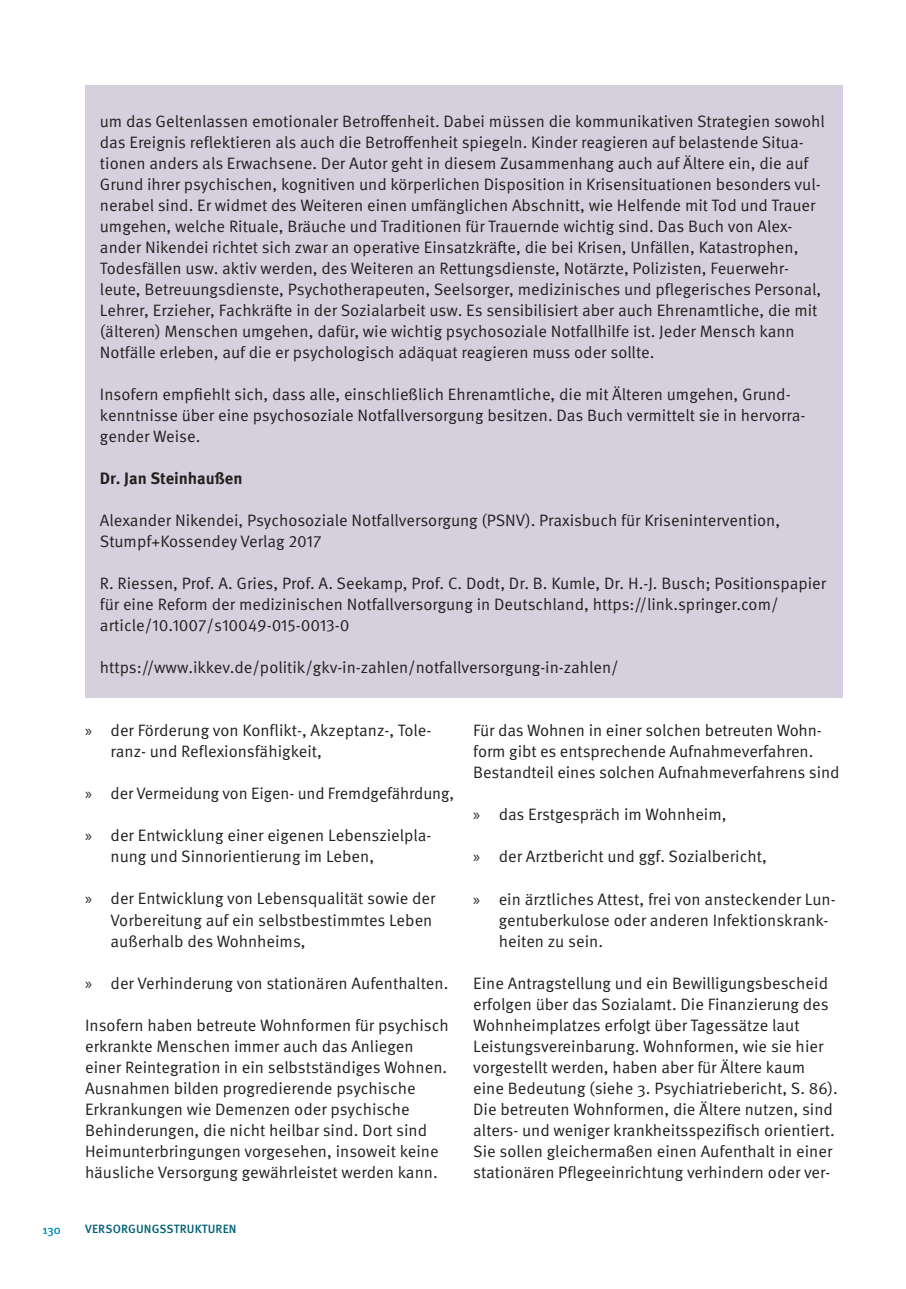
<style>
.page{position:relative;width:906px;height:1289px;background:#fff}
.page>*{position:absolute;margin:0;border:0;box-sizing:border-box;transform-origin:0 0}
.t1{font:16.5px/21px "Meta Pro";color:#231f20}
.t2{font:700 16.5px "Meta Pro";color:#231f20}
.t3{font:500 12px "Meta Pro";letter-spacing:.01em;color:#006075}
.t4{font:12px "Meta Pro";color:#0092c8}
.s1{font-family:"Myriad Pro"}
</style>
<div class="page">
<div style="left:85px;top:85px;width:757px;height:612px;background:#d6cfdd"></div>
<p class="t4" style="left:43px;top:1220px;width:20px">130</p>
<p class="t1" style="left:100px;top:110px;width:726px">um das Geltenlassen emotionaler Betroffenheit. Dabei müssen die kommunikativen Strategien sowohl das Ereignis reflektieren als auch die Betroffenheit spiegeln. Kinder reagieren auf belastende Situa&shy;tionen anders als Erwachsene. Der Autor geht in diesem Zusammenhang auch auf Ältere ein, die auf Grund ihrer psychischen, kognitiven und körperlichen Disposition in Krisensituationen besonders vul&shy;nerabel sind. Er widmet des Weiteren einen umfänglichen Abschnitt, wie Helfende mit Tod und Trauer umgehen, welche Rituale, Bräuche und Traditionen für Trauernde wichtig sind. Das Buch von Alex&shy;ander Nikendei richtet sich zwar an operative Einsatzkräfte, die bei Krisen, Unfällen, Katastrophen, Todesfällen usw. aktiv werden, des Weiteren an Rettungsdienste, Notärzte, Polizisten, Feuerwehr&shy;leute, Betreuungsdienste, Psychotherapeuten, Seelsorger, medizinisches und pflegerisches Personal, Lehrer, Erzieher, Fachkräfte in der Sozialarbeit usw. Es sensibilisiert aber auch Ehrenamtliche, die mit (älteren) Menschen umgehen, dafür, wie wichtig psychosoziale Notfallhilfe ist. Jeder Mensch kann Notfälle erleben, auf die er psychologisch adäquat reagieren muss oder sollte.</p>
<p class="t1" style="left:100px;top:383px;width:707px">Insofern empfiehlt sich, dass alle, einschließlich Ehrenamtliche, die mit Älteren umgehen, Grund&shy;kenntnisse über eine psychosoziale Notfallversorgung besitzen. Das Buch vermittelt sie in hervorra&shy;gender Weise.</p>
<p class="t2" style="left:100px;top:465px;width:144px">Dr. Jan Steinhaußen</p>
<p class="t1" style="left:100px;top:509px;width:681px">Alexander Nikendei, Psychosoziale Notfallversorgung (PSNV). Praxisbuch für Krisenintervention,<br>Stumpf+Kossendey Verlag 2017</p>
<p class="t1" style="left:100px;top:572px;width:728px">R. Riessen, Prof. A. Gries, Prof. A. Seekamp, Prof. C. Dodt, Dr. B. Kumle, Dr. H.-J. Busch; Positionspapier für eine Reform der medizinischen Notfallversorgung in Deutschland, https://link.springer.com/ article/10.1007/s10049-015-0013-0</p>
<p class="t1" style="left:100px;top:656px;width:520px">https://www.ikkev.de/politik/gkv-in-zahlen/notfallversorgung-in-zahlen/</p>
<p class="t1" style="left:111px;top:719px;width:322px;text-indent:-26px"><span class="s1">»</span> der Förderung von Konflikt-, Akzeptanz-, Tole&shy;ranz- und Reflexionsfähigkeit,</p>
<p class="t1" style="left:85px;top:782px;width:370px"><span class="s1">»</span> der Vermeidung von Eigen- und Fremdgefährdung,</p>
<p class="t1" style="left:111px;top:824px;width:322px;text-indent:-26px"><span class="s1">»</span> der Entwicklung einer eigenen Lebenszielpla&shy;nung und Sinnorientierung im Leben,</p>
<p class="t1" style="left:111px;top:887px;width:326px;text-indent:-26px"><span class="s1">»</span> der Entwicklung von Lebensqualität sowie der<br>Vorbereitung auf ein selbstbestimmtes Leben außerhalb des Wohnheims,</p>
<p class="t1" style="left:85px;top:971px;width:365px"><span class="s1">»</span> der Verhinderung von stationären Aufenthalten.</p>
<p class="t1" style="left:85px;top:1013px;width:365px">Insofern haben betreute Wohnformen für psychisch erkrankte Menschen immer auch das Anliegen einer Reintegration in ein selbstständiges Wohnen.<br>Ausnahmen bilden progredierende psychische Erkrankungen wie Demenzen oder psychische Behinderungen, die nicht heilbar sind. Dort sind Heimunterbringungen vorgesehen, insoweit keine häusliche Versorgung gewährleistet werden kann.</p>
<p class="t3" style="left:85px;top:1219px;width:153px">VERSORGUNGSSTRUKTUREN</p>
<p class="t1" style="left:473px;top:719px;width:368px">Für das Wohnen in einer solchen betreuten Wohn&shy;form gibt es entsprechende Aufnahmeverfahren.<br>Bestandteil eines solchen Aufnahmeverfahrens sind</p>
<p class="t1" style="left:473px;top:803px;width:255px"><span class="s1">»</span> das Erstgespräch im Wohnheim,</p>
<p class="t1" style="left:473px;top:845px;width:295px"><span class="s1">»</span> der Arztbericht und ggf. Sozialbericht,</p>
<p class="t1" style="left:499px;top:887px;width:338px;text-indent:-26px"><span class="s1">»</span> ein ärztliches Attest, frei von ansteckender Lun&shy;gentuberkulose oder anderen Infektionskrank&shy;heiten zu sein.</p>
<p class="t1" style="left:473px;top:971px;width:366px">Eine Antragstellung und ein Bewilligungsbescheid erfolgen über das Sozialamt. Die Finanzierung des Wohnheimplatzes erfolgt über Tagessätze laut Leistungsvereinbarung. Wohnformen, wie sie hier vorgestellt werden, haben aber für Ältere kaum eine Bedeutung (siehe 3. Psychiatriebericht, S. 86).<br>Die betreuten Wohnformen, die Ältere nutzen, sind alters- und weniger krankheitsspezifisch orientiert.<br>Sie sollen gleichermaßen einen Aufenthalt in einer stationären Pflegeeinrichtung verhindern oder ver-</p>
</div>
